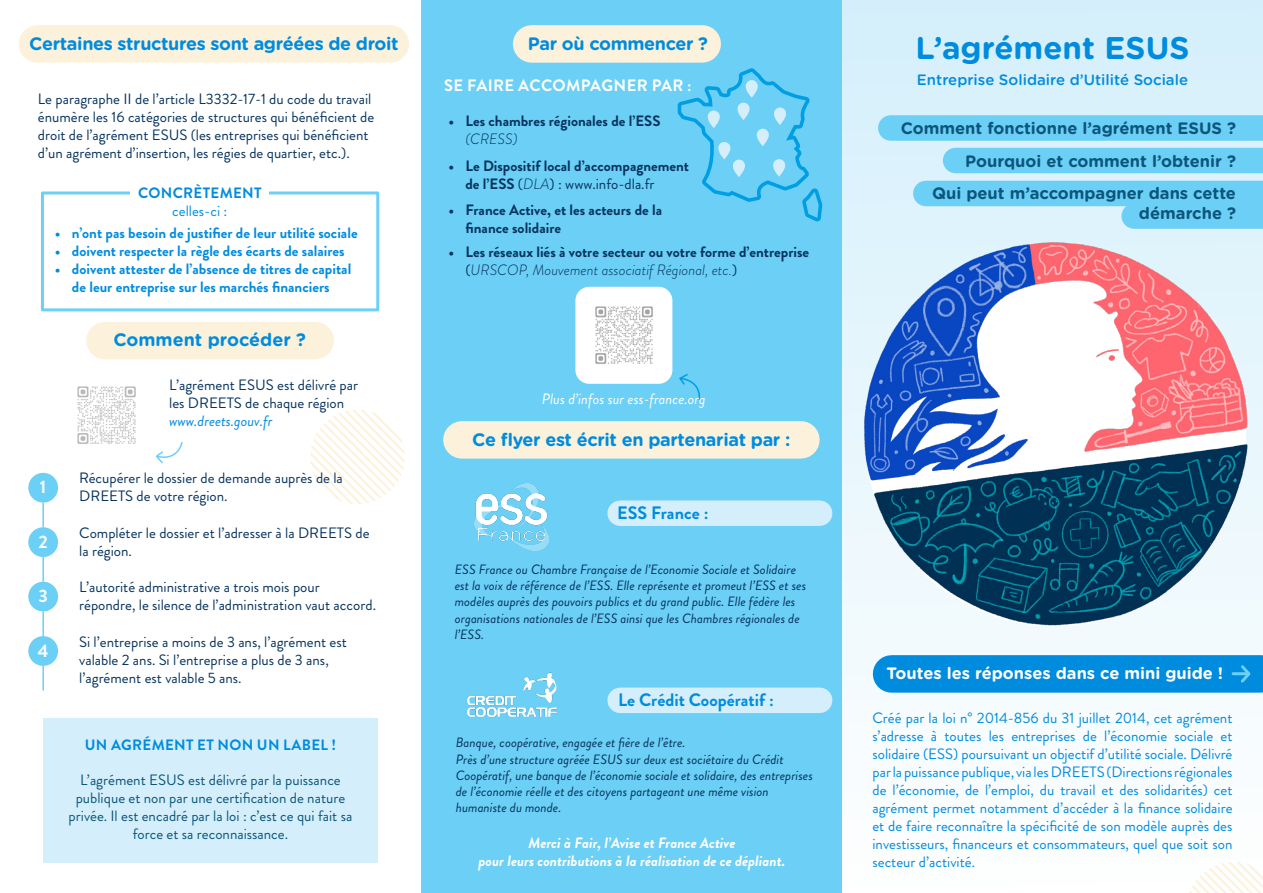
<style>
.page{position:relative;width:1263px;height:893px;background:#fff}
.page>*{position:absolute;margin:0;border:0;box-sizing:border-box;transform-origin:0 0}
.t1{font:700 31.35px "Gotham Rounded";color:#008cde}
.titre{font:700 18px "Gotham Rounded";letter-spacing:-.02em;color:#008cde}
.t2{font:700 18px "Brandon Grotesque";color:#008cde}
.titre-2{font:700 18px "Gotham Rounded";color:#008cde}
.t3{font:700 18px "Brandon Grotesque";color:#fff}
.titre-3{font:700 16.5px/19.8px "Gotham Rounded";color:#0c557b;text-align:right}
.t4{font:700 16.5px "Gotham Rounded";color:#fff}
.t5{font:700 16.5px "Brandon Grotesque";letter-spacing:.02em;color:#fff}
.t6{font:15px/18px "Brandon Grotesque";color:#07335e}
.t7{font:15px/18px "Brandon Grotesque";color:#008cde;text-align:justify}
.t8{font:700 15px/18px "Brandon Grotesque";color:#07335e}
.SOUS-TITRE_MAJ{font:700 15px/18px "Brandon Grotesque";color:#008cde;text-align:center}
.corps_de_texte{font:15px/18px "Brandon Grotesque";color:#0c557b;text-align:center}
.t9{font:italic 700 15px/18px "Brandon Grotesque";color:#fff;text-align:center}
.SOUS-TITRE_MAJ-2{font:700 15px "Brandon Grotesque";letter-spacing:.02em;color:#008cde}
.t10{font:500 15px "Gotham Rounded";color:#008cde}
.t11{font:italic 15px "Brandon Grotesque";color:#fff}
.t12{font:italic 15px "Brandon Grotesque";color:#008cde}
.cdt_a_propos{font:italic 13.5px/16.2px "Brandon Grotesque";color:#07335e}
.s1{font-weight:300;font-style:italic}
.s2{font-weight:400}
</style>
<div class="page">
<div style="left:105px;top:322px;width:210px;height:37px;background:#fcf1da"></div>
<div style="left:421px;top:0;width:421px;height:893px;background:#6bcff6"></div>
<div style="left:842px;top:0;width:421px;height:893px;background:linear-gradient(to bottom,#d1eefb,#f7fbfd)"></div>
<div style="left:891px;top:115px;width:372px;height:26px;background:#6bcff6"></div>
<div style="left:955px;top:148px;width:308px;height:25px;background:#6bcff6"></div>
<div style="left:926px;top:181px;width:337px;height:25px;background:#6bcff6"></div>
<div style="left:1134px;top:203px;width:129px;height:26px;background:#6bcff6"></div>
<svg style="left:1189px;top:862px;width:74px;height:31px"></svg>
<div style="left:532px;top:25px;width:170px;height:38px;background:#fcf1da"></div>
<div style="left:37px;top:25px;width:353px;height:38px;background:#fcf1da"></div>
<div style="left:620px;top:688px;width:200px;height:25px;background:#d4effb"></div>
<div style="left:620px;top:500px;width:200px;height:26px;background:#d4effb"></div>
<svg style="left:310px;top:410px;width:95px;height:94px"></svg>
<div style="left:41px;top:191px;width:338px;height:120px;border:3px solid #6bcff6"></div>
<div style="left:131px;top:179px;width:138px;height:34px;background:#fff"></div>
<img style="left:77px;top:386px;width:59px;height:58px">
<div style="left:575px;top:287px;width:97px;height:97px;background:#fff;border-radius:14px"></div>
<img style="left:595px;top:306px;width:58px;height:58px">
<div style="left:28px;top:473px;width:30px;height:30px;background:#6bcff6;border-radius:50%"></div>
<div style="left:28px;top:527px;width:30px;height:30px;background:#6bcff6;border-radius:50%"></div>
<div style="left:28px;top:582px;width:30px;height:29px;background:#6bcff6;border-radius:50%"></div>
<div style="left:28px;top:636px;width:30px;height:30px;background:#6bcff6;border-radius:50%"></div>
<hr style="left:42px;top:503px;width:2px;height:24px;background:#6bcff6">
<hr style="left:42px;top:557px;width:2px;height:25px;background:#6bcff6">
<hr style="left:42px;top:611px;width:2px;height:25px;background:#6bcff6">
<hr style="left:42px;top:666px;width:2px;height:24px;background:#6bcff6">
<div style="left:43px;top:718px;width:335px;height:145px;background:#d4effb"></div>
<svg style="left:155px;top:442px;width:28px;height:22px"></svg>
<svg style="left:679px;top:374px;width:22px;height:26px"></svg>
<svg style="left:677px;top:68px;width:146px;height:154px"></svg>
<div style="left:891px;top:655px;width:369px;height:38px;background:#008cde"></div>
<svg style="left:1238px;top:665px;width:13px;height:18px"></svg>
<hr style="left:1233px;top:672px;width:15px;height:3px;background:#6bcff6">
<img style="left:864px;top:231px;width:393px;height:404px">
<div style="left:462px;top:421px;width:339px;height:38px;background:#fcf1da"></div>
<img style="left:475px;top:484px;width:73px;height:66px">
<img style="left:467px;top:672px;width:90px;height:46px">
<p class="titre" style="left:29px;top:30px;width:371px">Certaines structures sont agréées de droit</p>
<p class="t6" style="left:38px;top:90px;width:338px">Le paragraphe II de l’article L3332-17-1 du code du travail énumère les 16 catégories de structures qui bénéficient de droit de l’agrément ESUS (les entreprises qui bénéficient d’un agrément d’insertion, les régies de quartier, etc.).</p>
<p class="SOUS-TITRE_MAJ-2" style="left:138px;top:183px;width:125px">CONCRÈTEMENT</p>
<p class="t7" style="left:172px;top:202px;width:57px">celles-ci :</p>
<p class="SOUS-TITRE_MAJ" style="left:55px;top:224px;width:304px">• n’ont pas besoin de justifier de leur utilité sociale</p>
<p class="SOUS-TITRE_MAJ" style="left:55px;top:242px;width:291px">• doivent respecter la règle des écarts de salaires</p>
<p class="SOUS-TITRE_MAJ" style="left:55px;top:260px;width:298px">• doivent attester de l’absence de titres de capital de leur entreprise sur les marchés financiers</p>
<p class="titre-2" style="left:113px;top:326px;width:194px">Comment procéder ?</p>
<p class="t6" style="left:169px;top:376px;width:190px">L’agrément ESUS est délivré par les DREETS de chaque région</p>
<p class="t3" style="left:40px;top:475px;width:8px">1</p>
<p class="t3" style="left:39px;top:529px;width:11px">2</p>
<p class="t3" style="left:38px;top:583px;width:11px">3</p>
<p class="t3" style="left:38px;top:638px;width:12px">4</p>
<p class="t12" style="left:169px;top:410px;width:105px">www.dreets.gouv.fr</p>
<p class="t6" style="left:79px;top:469px;width:265px">Récupérer le dossier de demande auprès de la<br>DREETS de votre région.</p>
<p class="t6" style="left:79px;top:524px;width:292px">Compléter le dossier et l’adresser à la DREETS de la région.</p>
<p class="t6" style="left:79px;top:578px;width:298px">L’autorité administrative a trois mois pour répondre, le silence de l’administration vaut accord.</p>
<p class="t6" style="left:79px;top:633px;width:269px">Si l’entreprise a moins de 3 ans, l’agrément est valable 2 ans. Si l’entreprise a plus de 3 ans, l’agrément est valable 5 ans.</p>
<p class="SOUS-TITRE_MAJ-2" style="left:85px;top:735px;width:253px">UN AGRÉMENT ET NON UN LABEL !</p>
<p class="corps_de_texte" style="left:69px;top:771px;width:285px">L’agrément ESUS est délivré par la puissance publique et non par une certification de nature privée. Il est encadré par la loi : c’est ce qui fait sa force et sa reconnaissance.</p>
<p class="titre" style="left:528px;top:31px;width:182px">Par où commencer ?</p>
<p class="t5" style="left:444px;top:74px;width:249px">SE FAIRE ACCOMPAGNER PAR :</p>
<p class="t8" style="left:465px;top:112px;width:197px;text-indent:-17px">• Les chambres régionales de l’ESS <span class="s1">(CRESS)</span></p>
<p class="t8" style="left:465px;top:157px;width:225px;text-indent:-17px">• Le Dispositif local d’accompagnement de l’ESS <span class="s2">(</span><span class="s1">DLA</span><span class="s2">) : www.info-dla.fr</span></p>
<p class="t8" style="left:465px;top:201px;width:198px;text-indent:-17px">• France Active, et les acteurs de la finance solidaire</p>
<p class="t8" style="left:465px;top:243px;width:345px;text-indent:-17px">• Les réseaux liés à votre secteur ou votre forme d’entreprise <span class="s2">(</span><span class="s1">URSCOP, Mouvement associatif Régional, etc.</span><span class="s2">)</span></p>
<p class="t11" style="left:542px;top:388px;width:165px">Plus d’infos sur ess-france.org</p>
<p class="titre" style="left:472px;top:427px;width:320px">Ce flyer est écrit en partenariat par :</p>
<p class="t2" style="left:617px;top:500px;width:93px">ESS France :</p>
<p class="cdt_a_propos" style="left:455px;top:561px;width:353px">ESS France ou Chambre Française de l’Economie Sociale et Solidaire est la voix de référence de l’ESS. Elle représente et promeut l’ESS et ses modèles auprès des pouvoirs publics et du grand public. Elle fédère les organisations nationales de l’ESS ainsi que les Chambres régionales de l’ESS.</p>
<p class="t2" style="left:618px;top:688px;width:157px">Le Crédit Coopératif :</p>
<p class="cdt_a_propos" style="left:456px;top:735px;width:231px">Banque, coopérative, engagée et fière de l’être.</p>
<p class="cdt_a_propos" style="left:456px;top:751px;width:359px">Près d’une structure agréée ESUS sur deux est sociétaire du Crédit Coopératif, une banque de l’économie sociale et solidaire, des entreprises de l’économie réelle et des citoyens partageant une même vision humaniste du monde.</p>
<p class="t9" style="left:478px;top:834px;width:308px">Merci à Fair, l’Avise et France Active<br>pour leurs contributions à la réalisation de ce dépliant.</p>
<p class="t1" style="left:915px;top:25px;width:275px">L’agrément ESUS</p>
<p class="t10" style="left:917px;top:69px;width:273px">Entreprise Solidaire d’Utilité Sociale</p>
<p class="titre-3" style="left:901px;top:118px;width:337px">Comment fonctionne l’agrément ESUS ?</p>
<p class="titre-3" style="left:965px;top:150px;width:272px">Pourquoi et comment l’obtenir ?</p>
<p class="titre-3" style="left:932px;top:183px;width:305px">Qui peut m’accompagner dans cette démarche ?</p>
<p class="t4" style="left:886px;top:661px;width:338px">Toutes les réponses dans ce mini guide !</p>
<p class="t7" style="left:872px;top:709px;width:362px">Créé par la loi n° 2014-856 du 31 juillet 2014, cet agrément s’adresse à toutes les entreprises de l’économie sociale et solidaire (ESS) poursuivant un objectif d’utilité sociale. Délivré par la puissance publique, via les DREETS (Directions régionales de l’économie, de l’emploi, du travail et des solidarités) cet agrément permet notamment d’accéder à la finance solidaire et de faire reconnaître la spécificité de son modèle auprès des investisseurs, financeurs et consommateurs, quel que soit son secteur d’activité.</p>
</div>
